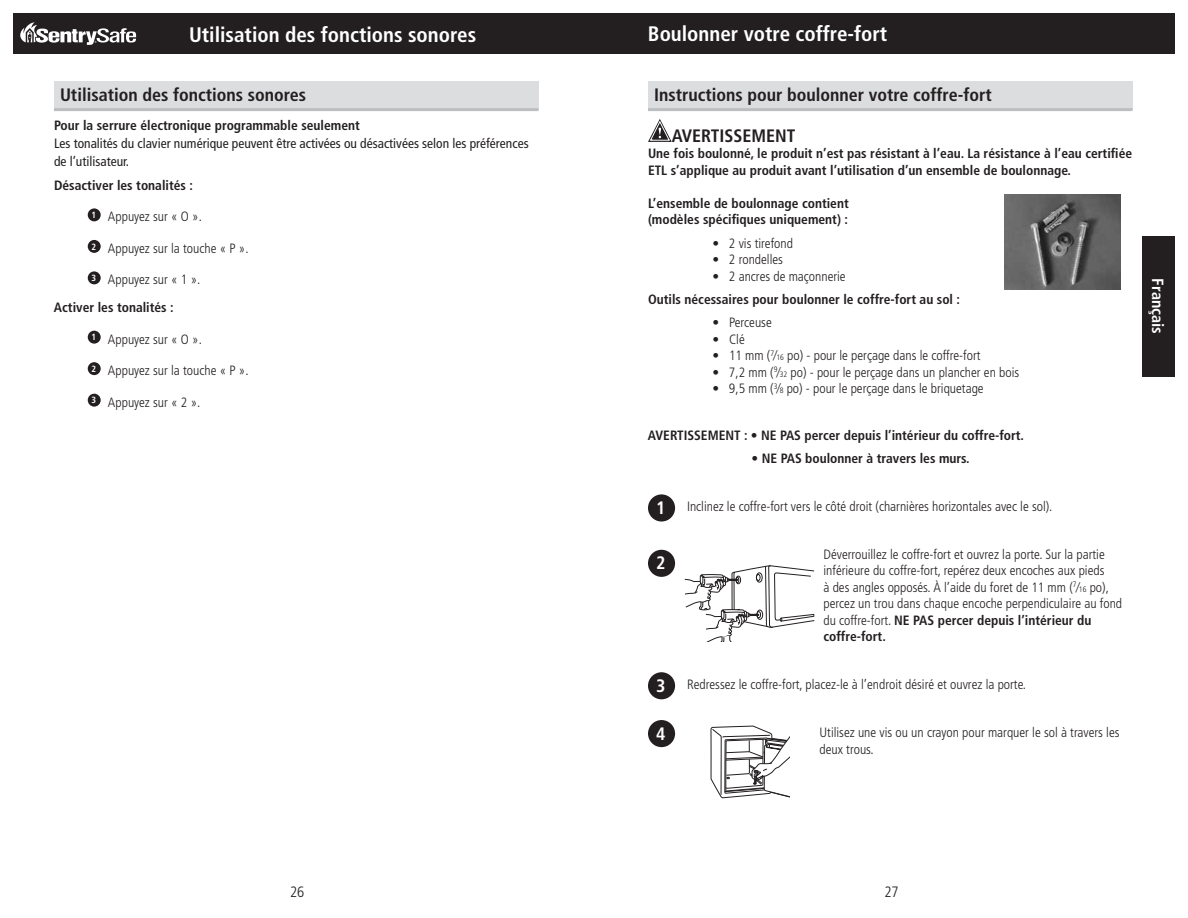
<style>
.page{position:relative;width:1188px;height:918px;background:#fff}
.page>*{position:absolute;margin:0;border:0;box-sizing:border-box;transform-origin:0 0}
.t1{font:700 condensed 21px "Frutiger";color:#fff}
.t2{font:700 condensed 18px "Frutiger";color:#231f20}
.t3{font:700 condensed 18px "Frutiger";color:#fff}
.t4{font:700 condensed 16.2px "Frutiger";color:#fff}
.t5{font:300 condensed 15px "Frutiger";color:#231f20}
.t6{font:300 condensed 13.5px/16.5px "Frutiger";color:#231f20}
.t7{font:700 condensed 13.5px/16.5px "Frutiger";color:#231f20}
.t8{font:condensed 13.5px/18px "Frutiger";color:#231f20}
.s1{font-weight:300}
.s2{font-size:7.8px}
.s3{font-weight:700;font-size:18px;color:#fff}
.s4{font-weight:700}
</style>
<div class="page">
<div style="left:1142px;top:236px;width:32px;height:140px;background:#231f20"></div>
<div style="left:594px;top:14px;width:580px;height:40px;background:#231f20"></div>
<div style="left:14px;top:14px;width:580px;height:40px;background:#231f20"></div>
<svg style="left:20px;top:22px;width:116px;height:23px"></svg>
<div style="left:54px;top:81px;width:484px;height:29px;background:#dcddde"></div>
<hr style="left:54px;top:108px;width:484px;height:3px;background:#bcbec0">
<div style="left:88px;top:208px;width:13px;height:13px;background:#231f20;border-radius:50%"></div>
<div style="left:88px;top:240px;width:13px;height:13px;background:#231f20;border-radius:50%"></div>
<div style="left:88px;top:271px;width:13px;height:13px;background:#231f20;border-radius:50%"></div>
<div style="left:88px;top:331px;width:13px;height:13px;background:#231f20;border-radius:50%"></div>
<div style="left:88px;top:362px;width:13px;height:13px;background:#231f20;border-radius:50%"></div>
<div style="left:88px;top:394px;width:13px;height:13px;background:#231f20;border-radius:50%"></div>
<div style="left:648px;top:81px;width:484px;height:29px;background:#dcddde"></div>
<hr style="left:648px;top:108px;width:484px;height:3px;background:#bcbec0">
<svg style="left:648px;top:119px;width:24px;height:23px"></svg>
<div style="left:648px;top:494px;width:27px;height:28px;background:#231f20;border-radius:50%"></div>
<div style="left:648px;top:550px;width:27px;height:27px;background:#231f20;border-radius:50%"></div>
<svg style="left:685px;top:566px;width:130px;height:75px"></svg>
<div style="left:648px;top:672px;width:27px;height:27px;background:#231f20;border-radius:50%"></div>
<div style="left:648px;top:720px;width:27px;height:27px;background:#231f20;border-radius:50%"></div>
<svg style="left:711px;top:726px;width:79px;height:73px"></svg>
<img style="left:1004px;top:195px;width:117px;height:95px">
<h1 class="t1" style="left:189px;top:22px;width:289px">Utilisation des fonctions sonores</h1>
<h1 class="t1" style="left:648px;top:22px;width:241px">Boulonner votre coffre-fort</h1>
<h2 class="t2" style="left:60px;top:84px;width:248px">Utilisation des fonctions sonores</h2>
<p class="t7" style="left:54px;top:117px;width:307px">Pour la serrure électronique programmable seulement</p>
<p class="t8" style="left:54px;top:134px;width:476px">Les tonalités du clavier numérique peuvent être activées ou désactivées selon les préférences de l’utilisateur.</p>
<p class="t7" style="left:54px;top:177px;width:141px">Désactiver les tonalités :</p>
<p class="t6" style="left:91px;top:209px;width:112px"><sup>1</sup> Appuyez sur « O ».</p>
<p class="t6" style="left:91px;top:240px;width:159px"><sup>2</sup> Appuyez sur la touche « P ».</p>
<p class="t7" style="left:54px;top:266px;width:148px;line-height:27.8px;text-indent:37px"><sup>3</sup> <span class="s1">Appuyez sur « 1 ».<br></span>Activer les tonalités :</p>
<p class="t6" style="left:91px;top:331px;width:112px"><sup>1</sup> Appuyez sur « O ».</p>
<p class="t6" style="left:91px;top:362px;width:159px"><sup>2</sup> Appuyez sur la touche « P ».</p>
<p class="t6" style="left:91px;top:394px;width:110px"><sup>3</sup> Appuyez sur « 2 ».</p>
<h2 class="t2" style="left:654px;top:84px;width:339px">Instructions pour boulonner votre coffre-fort</h2>
<h2 class="t2" style="left:672px;top:125px;width:125px">AVERTISSEMENT</h2>
<p class="t7" style="left:648px;top:145px;width:486px">Une fois boulonné, le produit n’est pas résistant à l’eau. La résistance à l’eau certifiée<br>ETL s’applique au produit avant l’utilisation d’un ensemble de boulonnage.</p>
<p class="t7" style="left:648px;top:195px;width:202px">L’ensemble de boulonnage contient (modèles spécifiques uniquement) :</p>
<p class="t6" style="left:713px;top:235px;width:82px">• 2 vis tirefond</p>
<p class="t6" style="left:713px;top:251px;width:72px">• 2 rondelles</p>
<p class="t6" style="left:713px;top:268px;width:135px">• 2 ancres de maçonnerie</p>
<p class="t7" style="left:648px;top:291px;width:314px">Outils nécessaires pour boulonner le coffre-fort au sol :</p>
<p class="t6" style="left:713px;top:314px;width:61px">• Perceuse</p>
<p class="t6" style="left:713px;top:331px;width:34px">• Clé</p>
<p class="t6" style="left:713px;top:347px;width:270px">• 11 mm (<sup>7</sup>⁄<span class="s2">16</span> po) - pour le perçage dans le coffre-fort</p>
<p class="t6" style="left:712px;top:364px;width:308px">• 7,2 mm (<sup>9</sup>⁄<span class="s2">32</span> po) - pour le perçage dans un plancher en bois</p>
<p class="t6" style="left:712px;top:380px;width:273px">• 9,5 mm (<sup>3</sup>⁄<span class="s2">8</span> po) - pour le perçage dans le briquetage</p>
<p class="t7" style="left:648px;top:427px;width:378px">AVERTISSEMENT : • NE PAS percer depuis l’intérieur du coffre-fort.</p>
<p class="t7" style="left:751px;top:450px;width:220px">• NE PAS boulonner à travers les murs.</p>
<p class="t6" style="left:656px;top:498px;width:398px"><span class="s3">1</span> Inclinez le coffre-fort vers le côté droit (charnières horizontales avec le sol).</p>
<h2 class="t3" style="left:656px;top:552px;width:11px">2</h2>
<p class="t6" style="left:824px;top:546px;width:300px">Déverrouillez le coffre-fort et ouvrez la porte. Sur la partie inférieure du coffre-fort, repérez deux encoches aux pieds<br>à des angles opposés. À l’aide du foret de 11 mm (<sup>7</sup>⁄<span class="s2">16</span> po), percez un trou dans chaque encoche perpendiculaire au fond du coffre-fort. <span class="s4">NE PAS percer depuis l’intérieur du coffre-fort.</span></p>
<p class="t6" style="left:656px;top:677px;width:372px"><span class="s3">3</span> Redressez le coffre-fort, placez-le à l’endroit désiré et ouvrez la porte.</p>
<h2 class="t3" style="left:656px;top:723px;width:11px">4</h2>
<p class="t6" style="left:820px;top:725px;width:302px">Utilisez une vis ou un crayon pour marquer le sol à travers les deux trous.</p>
<p class="t4" style="left:1167px;top:278px;width:57px;rotate:90deg">Français</p>
<p class="t5" style="left:290px;top:883px;width:16px">26</p>
<p class="t5" style="left:884px;top:883px;width:16px">27</p>
</div>
